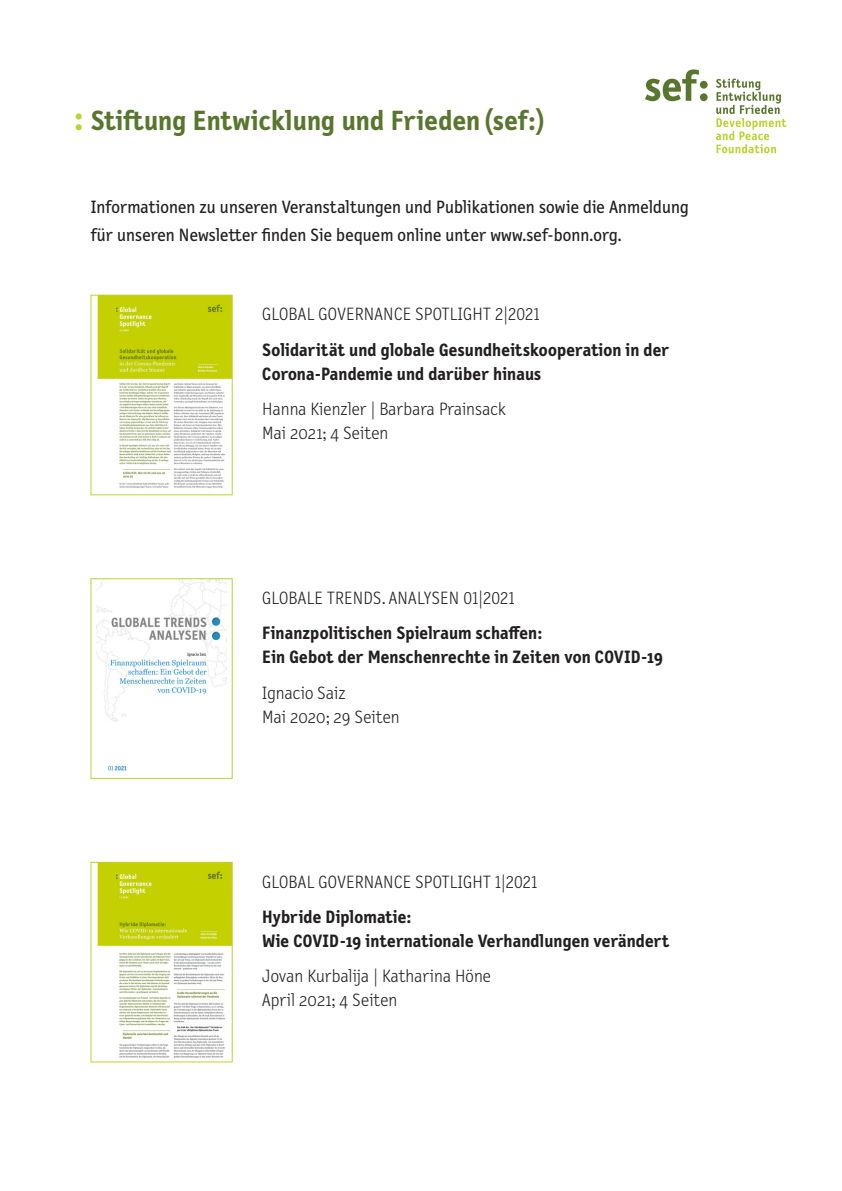
<style>
.page{position:relative;width:842px;height:1191px;background:#fff}
.page>*{position:absolute;margin:0;border:0;box-sizing:border-box;transform-origin:0 0}
.t1{font:700 36px "Letter Gothic Text OT";color:#bad432}
.Prog_Seitentitel{font:700 28px "Letter Gothic Text OT";letter-spacing:.005em;color:#58762d}
.Prog_Text{font:700 18px/24px "Letter Gothic Text OT";letter-spacing:.005em;color:#231f20}
.Prog_Text-2{font:300 18px/24px "Letter Gothic Text OT";letter-spacing:.005em;color:#231f20}
.Prog_Text-3{font:18px/28px "Letter Gothic Text OT";letter-spacing:.005em;color:#231f20}
</style>
<div class="page">
<svg style="left:90px;top:578px;width:143px;height:201px"></svg>
<svg style="left:90px;top:861px;width:143px;height:201px"></svg>
<svg style="left:645px;top:69px;width:63px;height:32px"></svg>
<svg style="left:716px;top:79px;width:71px;height:74px"></svg>
<svg style="left:90px;top:295px;width:143px;height:200px"></svg>
<p class="t1" style="left:74px;top:96px;width:12px">:</p>
<p class="Prog_Seitentitel" style="left:91px;top:104px;width:457px">Stiftung Entwicklung und Frieden (sef:)</p>
<p class="Prog_Text-3" style="left:91px;top:192px;width:600px">Informationen zu unseren Veranstaltungen und Publikationen sowie die Anmeldung für unseren Newsletter finden Sie bequem online unter www.sef-bonn.org.</p>
<p class="Prog_Text-2" style="left:262px;top:302px;width:279px">GLOBAL GOVERNANCE SPOTLIGHT 2|2021</p>
<p class="Prog_Text" style="left:262px;top:338px;width:409px">Solidarität und globale Gesundheitskooperation in der<br>Corona-Pandemie und darüber hinaus</p>
<p class="Prog_Text-2" style="left:262px;top:397px;width:245px">Hanna Kienzler | Barbara Prainsack<br>Mai 2021; 4 Seiten</p>
<p class="Prog_Text-2" style="left:262px;top:586px;width:254px">GLOBALE TRENDS. ANALYSEN 01|2021</p>
<p class="Prog_Text" style="left:262px;top:621px;width:402px">Finanzpolitischen Spielraum schaffen:<br>Ein Gebot der Menschenrechte in Zeiten von COVID-19</p>
<p class="Prog_Text-2" style="left:262px;top:680px;width:139px">Ignacio Saiz<br>Mai 2020; 29 Seiten</p>
<p class="Prog_Text-2" style="left:262px;top:869px;width:277px">GLOBAL GOVERNANCE SPOTLIGHT 1|2021</p>
<p class="Prog_Text" style="left:262px;top:905px;width:409px">Hybride Diplomatie:<br>Wie COVID-19 internationale Verhandlungen verändert</p>
<p class="Prog_Text-2" style="left:262px;top:964px;width:230px">Jovan Kurbalija | Katharina Höne<br>April 2021; 4 Seiten</p>
</div>
